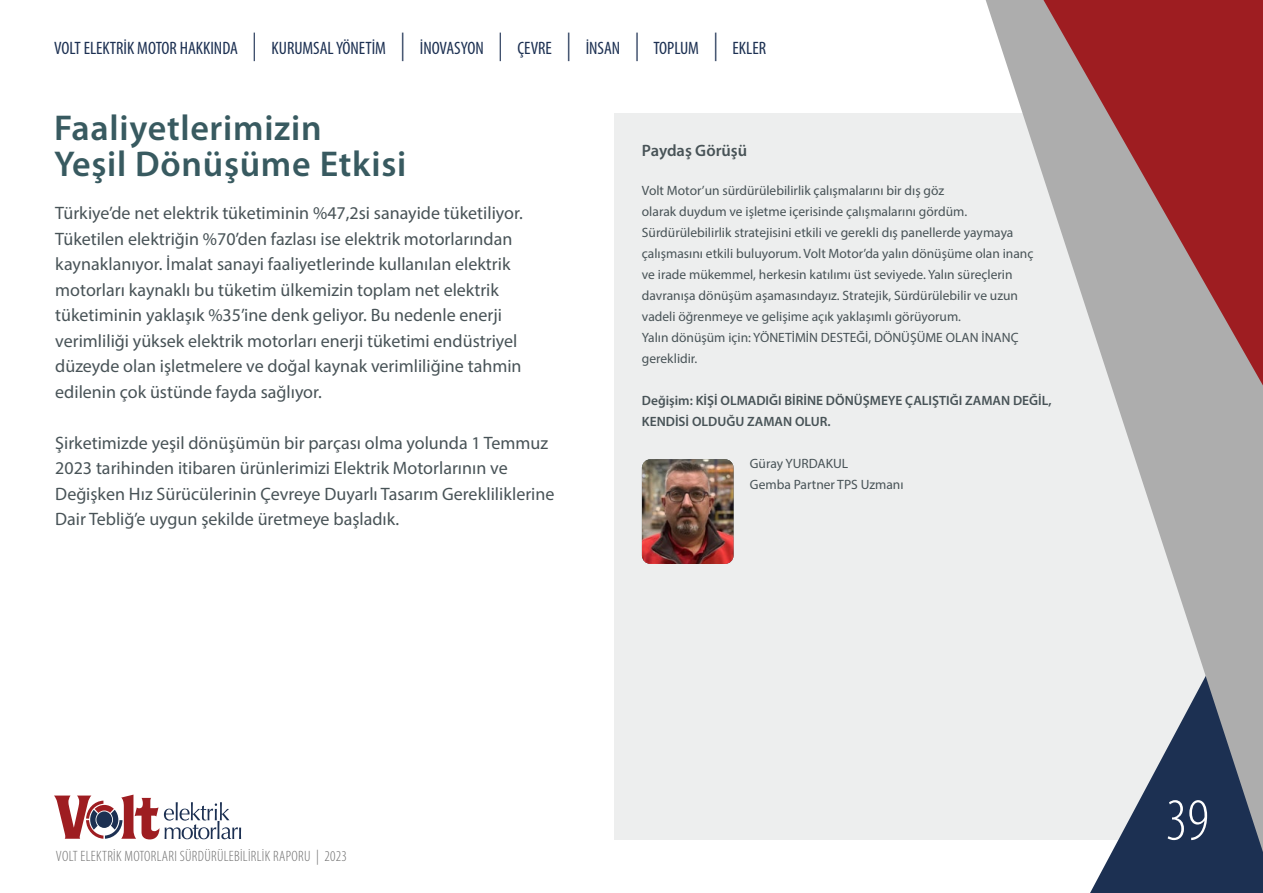
<style>
.page{position:relative;width:1263px;height:893px;background:#fff}
.page>*{position:absolute;margin:0;border:0;box-sizing:border-box;transform-origin:0 0}
.t1{font:300 condensed 60px "Myriad Pro";color:#fff}
.t2{font:600 36px/36px "Myriad Pro";letter-spacing:.02em;color:#385a60}
.t3{font:18px/25.5px "Myriad Pro";color:#485357}
.t4{font:condensed 18px "Myriad Pro";color:#1c3052}
.t5{font:600 16.5px "Myriad Pro";color:#485357}
.t6{font:300 condensed 15px "Myriad Pro";letter-spacing:.02em;color:#6f6f6f}
.t7{font:13.5px/21px "Myriad Pro";color:#485357}
.t8{font:600 13.5px/21px "Myriad Pro";color:#485357}
.s1{font-weight:300;font-size:28.5px}
</style>
<div class="page">
<div style="left:614px;top:113px;width:649px;height:727px;background:#edeeee"></div>
<img style="left:642px;top:459px;width:91px;height:105px">
<svg style="left:985px;top:0;width:278px;height:893px"></svg>
<svg style="left:1030px;top:0;width:233px;height:421px;background:#af7779"></svg>
<svg style="left:54px;top:795px;width:187px;height:44px"></svg>
<p class="t4" style="left:54px;top:37px;width:714px">VOLT ELEKTRİK MOTOR HAKKINDA <span class="s1">|</span> KURUMSAL YÖNETİM <span class="s1">|</span> İNOVASYON <span class="s1">|</span> ÇEVRE <span class="s1">|</span> İNSAN <span class="s1">|</span> TOPLUM <span class="s1">|</span> EKLER</p>
<h2 class="t2" style="left:54px;top:109px;width:354px">Faaliyetlerimizin<br>Yeşil Dönüşüme Etkisi</h2>
<p class="t3" style="left:55px;top:200px;width:469px">Türkiye’de net elektrik tüketiminin %47,2si sanayide tüketiliyor.<br>Tüketilen elektriğin %70’den fazlası ise elektrik motorlarından kaynaklanıyor. İmalat sanayi faaliyetlerinde kullanılan elektrik motorları kaynaklı bu tüketim ülkemizin toplam net elektrik tüketiminin yaklaşık %35’ine denk geliyor. Bu nedenle enerji verimliliği yüksek elektrik motorları enerji tüketimi endüstriyel düzeyde olan işletmelere ve doğal kaynak verimliliğine tahmin edilenin çok üstünde fayda sağlıyor.</p>
<p class="t3" style="left:55px;top:429px;width:501px">Şirketimizde yeşil dönüşümün bir parçası olma yolunda 1 Temmuz 2023 tarihinden itibaren ürünlerimizi Elektrik Motorlarının ve Değişken Hız Sürücülerinin Çevreye Duyarlı Tasarım Gerekliliklerine Dair Tebliğ’e uygun şekilde üretmeye başladık.</p>
<p class="t5" style="left:642px;top:140px;width:107px">Paydaş Görüşü</p>
<p class="t7" style="left:642px;top:179px;width:393px">Volt Motor’un sürdürülebilirlik çalışmalarını bir dış göz<br>olarak duydum ve işletme içerisinde çalışmalarını gördüm.<br>Sürdürülebilirlik stratejisini etkili ve gerekli dış panellerde yaymaya çalışmasını etkili buluyorum. Volt Motor’da yalın dönüşüme olan inanç ve irade mükemmel, herkesin katılımı üst seviyede. Yalın süreçlerin davranışa dönüşüm aşamasındayız. Stratejik, Sürdürülebilir ve uzun vadeli öğrenmeye ve gelişime açık yaklaşımlı görüyorum.<br>Yalın dönüşüm için: YÖNETİMİN DESTEĞİ, DÖNÜŞÜME OLAN İNANÇ gereklidir.</p>
<p class="t8" style="left:642px;top:389px;width:411px">Değişim: KİŞİ OLMADIĞI BİRİNE DÖNÜŞMEYE ÇALIŞTIĞI ZAMAN DEĞİL,<br>KENDİSİ OLDUĞU ZAMAN OLUR.</p>
<p class="t7" style="left:750px;top:452px;width:155px">Güray YURDAKUL<br>Gemba Partner TPS Uzmanı</p>
<p class="t6" style="left:56px;top:848px;width:293px">VOLT ELEKTRİK MOTORLARI SÜRDÜRÜLEBİLİRLİK RAPORU | 2023</p>
<h1 class="t1" style="left:1166px;top:788px;width:45px">39</h1>
</div>
